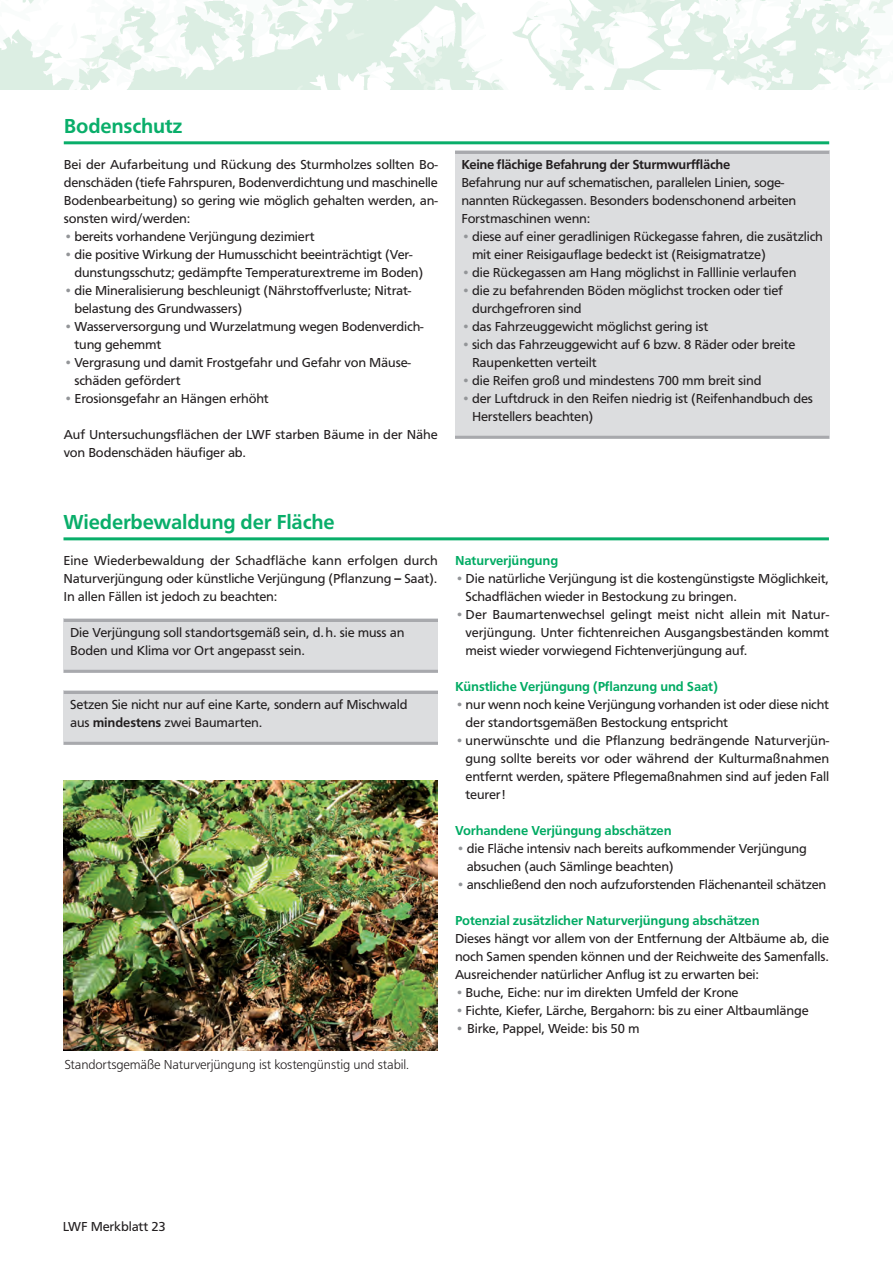
<style>
.page{position:relative;width:893px;height:1263px;background:#fff}
.page>*{position:absolute;margin:0;border:0;box-sizing:border-box;transform-origin:0 0}
.t1{font:500 21px "Front Page";letter-spacing:-.01em;color:#09ae6a}
._03_mb-Aufzählung{font:13.5px/18px "Front Page";letter-spacing:-.01em;color:#231f20}
._03_mb-Fließtext-Blo{font:13.5px/18px "Front Page";letter-spacing:-.01em;color:#231f20;text-align:justify}
._04_mb-Kastentext{font:13.5px/18px "Front Page";letter-spacing:-.015em;color:#231f20}
.t2{font:500 13.5px "Front Page";letter-spacing:-.01em;color:#00ab63}
.t3{font:300 13.5px "Front Page";letter-spacing:-.01em;color:#231f20}
._03_mb-Fließtext-Blo-2{font:500 13.5px "Front Page";letter-spacing:-.02em;color:#231f20}
.s1{color:#939598}
.s2{font-family:"Frutiger LT Std";font-weight:900;font-stretch:condensed}
.s3{font-weight:500}
</style>
<div class="page">
<img style="left:0;top:0;width:893px;height:89px">
<div style="left:455px;top:151px;width:374px;height:288px;background:#dcdddf"></div>
<hr style="left:455px;top:151px;width:374px;height:3px;background:#a8a9ad">
<hr style="left:455px;top:436px;width:374px;height:3px;background:#a8a9ad">
<hr style="left:63px;top:537px;width:766px;height:3px;background:#09ae6a">
<hr style="left:64px;top:141px;width:765px;height:3px;background:#09ae6a">
<div style="left:64px;top:619px;width:374px;height:54px;background:#dcdddf"></div>
<hr style="left:64px;top:619px;width:374px;height:3px;background:#a8a9ad">
<hr style="left:64px;top:670px;width:374px;height:3px;background:#a8a9ad">
<div style="left:64px;top:691px;width:374px;height:54px;background:#dcdddf"></div>
<hr style="left:64px;top:691px;width:374px;height:3px;background:#a8a9ad">
<hr style="left:64px;top:742px;width:374px;height:3px;background:#a8a9ad">
<img style="left:64px;top:781px;width:374px;height:269px">
<h2 class="t1" style="left:64px;top:114px;width:120px">Bodenschutz</h2>
<p class="_03_mb-Fließtext-Blo" style="left:64px;top:155px;width:376px">Bei der Aufarbeitung und Rückung des Sturmholzes sollten Bo&shy;denschäden (tiefe Fahrspuren, Bodenverdichtung und maschinelle Bodenbearbeitung) so gering wie möglich gehalten werden, an&shy;sonsten wird/werden:</p>
<p class="_03_mb-Aufzählung" style="left:64px;top:227px;width:253px"><span class="s1">•</span> bereits vorhandene Verjüngung dezimiert</p>
<p class="_03_mb-Aufzählung" style="left:74px;top:245px;width:350px;text-indent:-11px"><span class="s1">•</span> die positive Wirkung der Humusschicht beeinträchtigt (Ver&shy;dunstungsschutz; gedämpfte Temperaturextreme im Boden)</p>
<p class="_03_mb-Aufzählung" style="left:74px;top:281px;width:338px;text-indent:-11px"><span class="s1">•</span> die Mineralisierung beschleunigt (Nährstoffverluste; Nitrat&shy;belastung des Grundwassers)</p>
<p class="_03_mb-Aufzählung" style="left:74px;top:317px;width:351px;text-indent:-11px"><span class="s1">•</span> Wasserversorgung und Wurzelatmung wegen Bodenverdich&shy;tung gehemmt</p>
<p class="_03_mb-Aufzählung" style="left:74px;top:353px;width:338px;text-indent:-11px"><span class="s1">•</span> Vergrasung und damit Frostgefahr und Gefahr von Mäuse&shy;schäden gefördert</p>
<p class="_03_mb-Aufzählung" style="left:64px;top:389px;width:206px"><span class="s1">•</span> Erosionsgefahr an Hängen erhöht</p>
<p class="_03_mb-Fließtext-Blo" style="left:64px;top:425px;width:376px">Auf Untersuchungsflächen der LWF starben Bäume in der Nähe von Bodenschäden häufiger ab.</p>
<p class="_03_mb-Fließtext-Blo-2" style="left:461px;top:157px;width:270px">Keine flächige Befahrung der Sturmwurffläche</p>
<p class="_04_mb-Kastentext" style="left:461px;top:173px;width:336px">Befahrung nur auf schematischen, parallelen Linien, soge&shy;nannten Rückegassen. Besonders bodenschonend arbeiten<br>Forstmaschinen wenn:</p>
<p class="_03_mb-Aufzählung" style="left:472px;top:227px;width:352px;text-indent:-11px"><span class="s1">•</span> diese auf einer geradlinigen Rückegasse fahren, die zusätzlich mit einer Reisigauflage bedeckt ist (Reisigmatratze)</p>
<p class="_03_mb-Aufzählung" style="left:461px;top:263px;width:337px"><span class="s1">•</span> die Rückegassen am Hang möglichst in Falllinie verlaufen</p>
<p class="_03_mb-Aufzählung" style="left:472px;top:281px;width:312px;text-indent:-11px"><span class="s1">•</span> die zu befahrenden Böden möglichst trocken oder tief durchgefroren sind</p>
<p class="_03_mb-Aufzählung" style="left:461px;top:317px;width:249px"><span class="s1">•</span> das Fahrzeuggewicht möglichst gering ist</p>
<p class="_03_mb-Aufzählung" style="left:472px;top:335px;width:325px;text-indent:-11px"><span class="s1">•</span> sich das Fahrzeuggewicht auf 6 bzw. 8 Räder oder breite<br>Raupenketten verteilt</p>
<p class="_03_mb-Aufzählung" style="left:461px;top:371px;width:302px"><span class="s1">•</span> die Reifen groß und mindestens 700 mm breit sind</p>
<p class="_03_mb-Aufzählung" style="left:472px;top:389px;width:342px;text-indent:-11px"><span class="s1">•</span> der Luftdruck in den Reifen niedrig ist (Reifenhandbuch des<br>Herstellers beachten)</p>
<h2 class="t1" style="left:63px;top:510px;width:273px">Wiederbewaldung der Fläche</h2>
<p class="_03_mb-Fließtext-Blo" style="left:63px;top:551px;width:376px">Eine Wiederbewaldung der Schadfläche kann erfolgen durch<br>Naturverjüngung oder künstliche Verjüngung (Pflanzung <span class="s2">–</span> Saat).</p>
<p class="_03_mb-Fließtext-Blo" style="left:63px;top:587px;width:215px">In allen Fällen ist jedoch zu beachten:</p>
<p class="_04_mb-Kastentext" style="left:70px;top:623px;width:336px">Die Verjüngung soll standortsgemäß sein, d.h. sie muss an<br>Boden und Klima vor Ort angepasst sein.</p>
<p class="_04_mb-Kastentext" style="left:70px;top:695px;width:339px">Setzen Sie nicht nur auf eine Karte, sondern auf Mischwald aus <span class="s3">mindestens</span> zwei Baumarten.</p>
<p class="t3" style="left:65px;top:1057px;width:346px">Standortsgemäße Naturverjüngung ist kostengünstig und stabil.</p>
<h3 class="t2" style="left:455px;top:553px;width:105px">Naturverjüngung</h3>
<p class="_03_mb-Aufzählung" style="left:466px;top:569px;width:365px;text-indent:-11px"><span class="s1">•</span> Die natürliche Verjüngung ist die kostengünstigste Möglichkeit,<br>Schadflächen wieder in Bestockung zu bringen.</p>
<p class="_03_mb-Aufzählung" style="left:466px;top:605px;width:365px;text-align:justify;text-indent:-11px"><span class="s1">•</span> Der Baumartenwechsel gelingt meist nicht allein mit Natur&shy;verjüngung. Unter fichtenreichen Ausgangsbeständen kommt meist wieder vorwiegend Fichtenverjüngung auf.</p>
<h3 class="t2" style="left:455px;top:679px;width:264px">Künstliche Verjüngung (Pflanzung und Saat)</h3>
<p class="_03_mb-Aufzählung" style="left:466px;top:695px;width:365px;text-indent:-11px"><span class="s1">•</span> nur wenn noch keine Verjüngung vorhanden ist oder diese nicht der standortsgemäßen Bestockung entspricht</p>
<p class="_03_mb-Aufzählung" style="left:466px;top:731px;width:365px;text-align:justify;text-indent:-11px"><span class="s1">•</span> unerwünschte und die Pflanzung bedrängende Naturverjün&shy;gung sollte bereits vor oder während der Kulturmaßnahmen entfernt werden, spätere Pflegemaßnahmen sind auf jeden Fall teurer!</p>
<h3 class="t2" style="left:455px;top:823px;width:218px">Vorhandene Verjüngung abschätzen</h3>
<p class="_03_mb-Aufzählung" style="left:467px;top:839px;width:342px;text-indent:-11px"><span class="s1">•</span> die Fläche intensiv nach bereits aufkommender Verjüngung absuchen (auch Sämlinge beachten)</p>
<p class="_03_mb-Aufzählung" style="left:456px;top:875px;width:372px"><span class="s1">•</span> anschließend den noch aufzuforstenden Flächenanteil schätzen</p>
<h3 class="t2" style="left:455px;top:913px;width:306px">Potenzial zusätzlicher Naturverjüngung abschätzen</h3>
<p class="_03_mb-Fließtext-Blo" style="left:455px;top:929px;width:376px">Dieses hängt vor allem von der Entfernung der Altbäume ab, die noch Samen spenden können und der Reichweite des Samenfalls.<br>Ausreichender natürlicher Anflug ist zu erwarten bei:</p>
<p class="_03_mb-Aufzählung" style="left:455px;top:983px;width:285px"><span class="s1">•</span> Buche, Eiche: nur im direkten Umfeld der Krone</p>
<p class="_03_mb-Aufzählung" style="left:455px;top:1001px;width:355px"><span class="s1">•</span> Fichte, Kiefer, Lärche, Bergahorn: bis zu einer Altbaumlänge</p>
<p class="_03_mb-Aufzählung" style="left:455px;top:1019px;width:186px"><span class="s1">•</span> Birke, Pappel, Weide: bis 50 m</p>
<p class="_03_mb-Fließtext-Blo" style="left:63px;top:1217px;width:105px">LWF Merkblatt 23</p>
</div>
